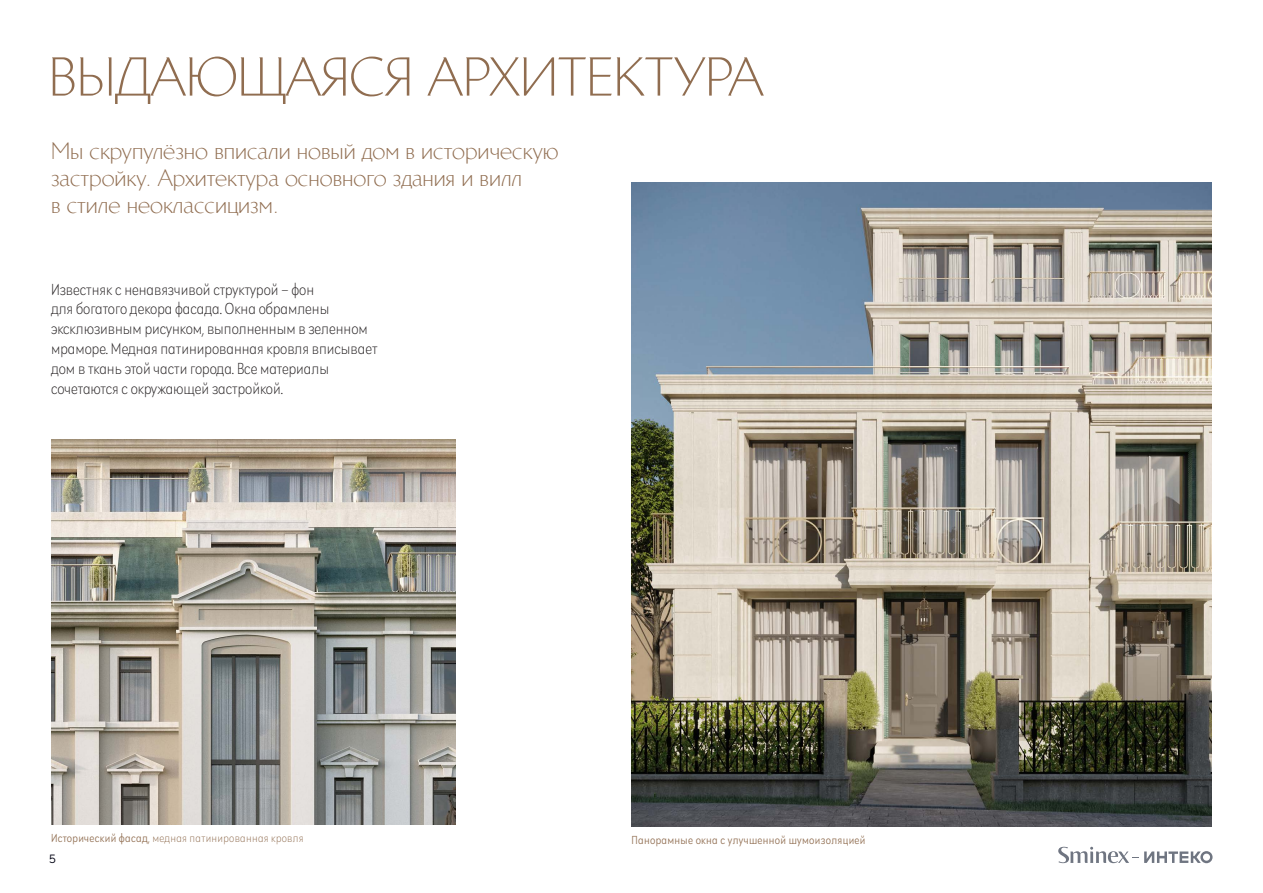
<style>
.page{position:relative;width:1263px;height:893px;background:#fff}
.page>*{position:absolute;margin:0;border:0;box-sizing:border-box;transform-origin:0 0}
.t1{font:300 52.5px "Brewery No 2 W06";color:#906d50}
.t2{font:300 22.5px/27px "Brewery No 2 W06";color:#906d50}
.t3{font:200 condensed 16.5px/19.8px "Galatea";color:#231f20}
.t4{font:200 condensed 12px "Galatea";letter-spacing:.025em;color:#906d50}
.t5{font:300 condensed 12px "Galatea";letter-spacing:.025em;color:#906d50}
.t6{font:12px "TT Norms";color:#000212}
.s1{font-weight:300}
</style>
<div class="page">
<svg style="left:1058px;top:847px;width:154px;height:16px"></svg>
<img style="left:51px;top:440px;width:404px;height:385px">
<img style="left:631px;top:183px;width:581px;height:644px">
<p class="t1" style="left:49px;top:45px;width:716px">ВЫДАЮЩАЯСЯ АРХИТЕКТУРА</p>
<p class="t2" style="left:51px;top:138px;width:509px">Мы скрупулёзно вписали новый дом в историческую застройку. Архитектура основного здания и вилл<br>в стиле неоклассицизм.</p>
<p class="t3" style="left:51px;top:279px;width:328px">Известняк с ненавязчивой структурой – фон<br>для богатого декора фасада. Окна обрамлены эксклюзивным рисунком, выполненным в зеленном мраморе. Медная патинированная кровля вписывает дом в ткань этой части города. Все материалы сочетаются с окружающей застройкой.</p>
<p class="t4" style="left:51px;top:830px;width:254px"><span class="s1">Исторический фасад,</span> медная патинированная кровля</p>
<p class="t5" style="left:631px;top:832px;width:235px">Панорамные окна с улучшенной шумоизоляцией</p>
<p class="t6" style="left:49px;top:852px;width:9px">5</p>
</div>
